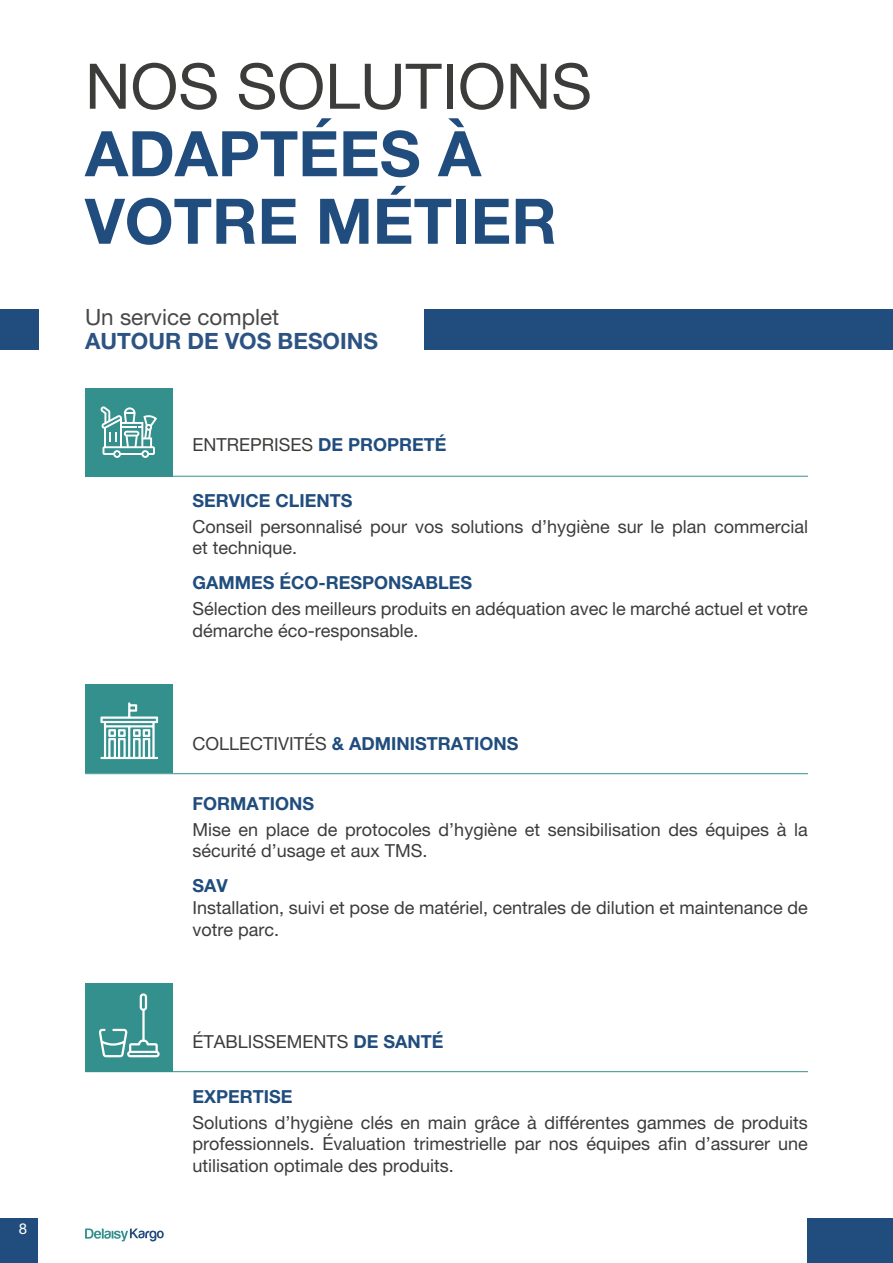
<style>
.page{position:relative;width:893px;height:1263px;background:#fff}
.page>*{position:absolute;margin:0;border:0;box-sizing:border-box;transform-origin:0 0}
.t1{font:700 62.85px/67.5px "Helvetica Neue LT Pro";color:#204d7d}
.t2{font:62.85px "Helvetica Neue LT Pro";color:#3c3c3b}
.t3{font:700 22.5px "Helvetica Neue LT Pro";color:#2d5383}
.t4{font:22.5px "Helvetica Neue LT Pro";color:#494848}
.t5{font:18px/21.6px "Helvetica Neue LT Pro";color:#3c3c3b}
.t6{font:700 18px "Helvetica Neue LT Pro";color:#204d7d}
.t7{font:15px "Helvetica Neue LT Pro";color:#fff}
.s1{font-weight:700;color:#204d7d}
.s2{font-weight:400;color:#3c3c3b}
</style>
<div class="page">
<div style="left:425px;top:309px;width:468px;height:40px;background:#204d7d"></div>
<div style="left:0;top:309px;width:38px;height:41px;background:#204d7d"></div>
<hr style="left:85px;top:476px;width:723px;height:1px;background:#34908d">
<div style="left:85px;top:388px;width:88px;height:88px;background:#34908d"></div>
<svg style="left:101px;top:406px;width:56px;height:52px"></svg>
<hr style="left:85px;top:773px;width:723px;height:1px;background:#34908d">
<div style="left:85px;top:684px;width:88px;height:89px;background:#34908d"></div>
<svg style="left:100px;top:702px;width:58px;height:57px"></svg>
<hr style="left:85px;top:1071px;width:723px;height:1px;background:#34908d">
<div style="left:85px;top:983px;width:88px;height:89px;background:#34908d"></div>
<svg style="left:99px;top:993px;width:61px;height:64px"></svg>
<div style="left:0;top:1218px;width:38px;height:45px;background:#204d7d"></div>
<svg style="left:85px;top:1228px;width:79px;height:13px"></svg>
<div style="left:808px;top:1218px;width:85px;height:45px;background:#204d7d"></div>
<p class="t7" style="left:19px;top:1220px;width:10px">8</p>
<h1 class="t2" style="left:85px;top:49px;width:508px">NOS SOLUTIONS</h1>
<h1 class="t1" style="left:85px;top:119px;width:473px">ADAPTÉES À<br>VOTRE MÉTIER</h1>
<p class="t4" style="left:85px;top:304px;width:196px">Un service complet</p>
<p class="t3" style="left:85px;top:327px;width:294px">AUTOUR DE VOS BESOINS</p>
<p class="t5" style="left:192px;top:434px;width:255px">ENTREPRISES <span class="s1">DE PROPRETÉ</span></p>
<p class="t6" style="left:192px;top:489px;width:162px">SERVICE CLIENTS</p>
<p class="t5" style="left:192px;top:515px;width:617px">Conseil personnalisé pour vos solutions d’hygiène sur le plan commercial et technique.</p>
<p class="t6" style="left:192px;top:572px;width:281px">GAMMES ÉCO-RESPONSABLES</p>
<p class="t5" style="left:192px;top:598px;width:617px">Sélection des meilleurs produits en adéquation avec le marché actuel et votre démarche éco-responsable.</p>
<p class="t6" style="left:192px;top:732px;width:327px"><span class="s2">COLLECTIVITÉS</span> &amp; ADMINISTRATIONS</p>
<p class="t6" style="left:192px;top:792px;width:123px">FORMATIONS</p>
<p class="t5" style="left:192px;top:818px;width:617px">Mise en place de protocoles d’hygiène et sensibilisation des équipes à la sécurité d’usage et aux TMS.</p>
<p class="t6" style="left:192px;top:875px;width:37px">SAV</p>
<p class="t5" style="left:192px;top:896px;width:617px">Installation, suivi et pose de matériel, centrales de dilution et maintenance de votre parc.</p>
<p class="t5" style="left:192px;top:1030px;width:253px">ÉTABLISSEMENTS <span class="s1">DE SANTÉ</span></p>
<p class="t6" style="left:192px;top:1085px;width:101px">EXPERTISE</p>
<p class="t5" style="left:192px;top:1111px;width:617px;text-align:justify">Solutions d’hygiène clés en main grâce à différentes gammes de produits professionnels. Évaluation trimestrielle par nos équipes afin d’assurer une utilisation optimale des produits.</p>
</div>
